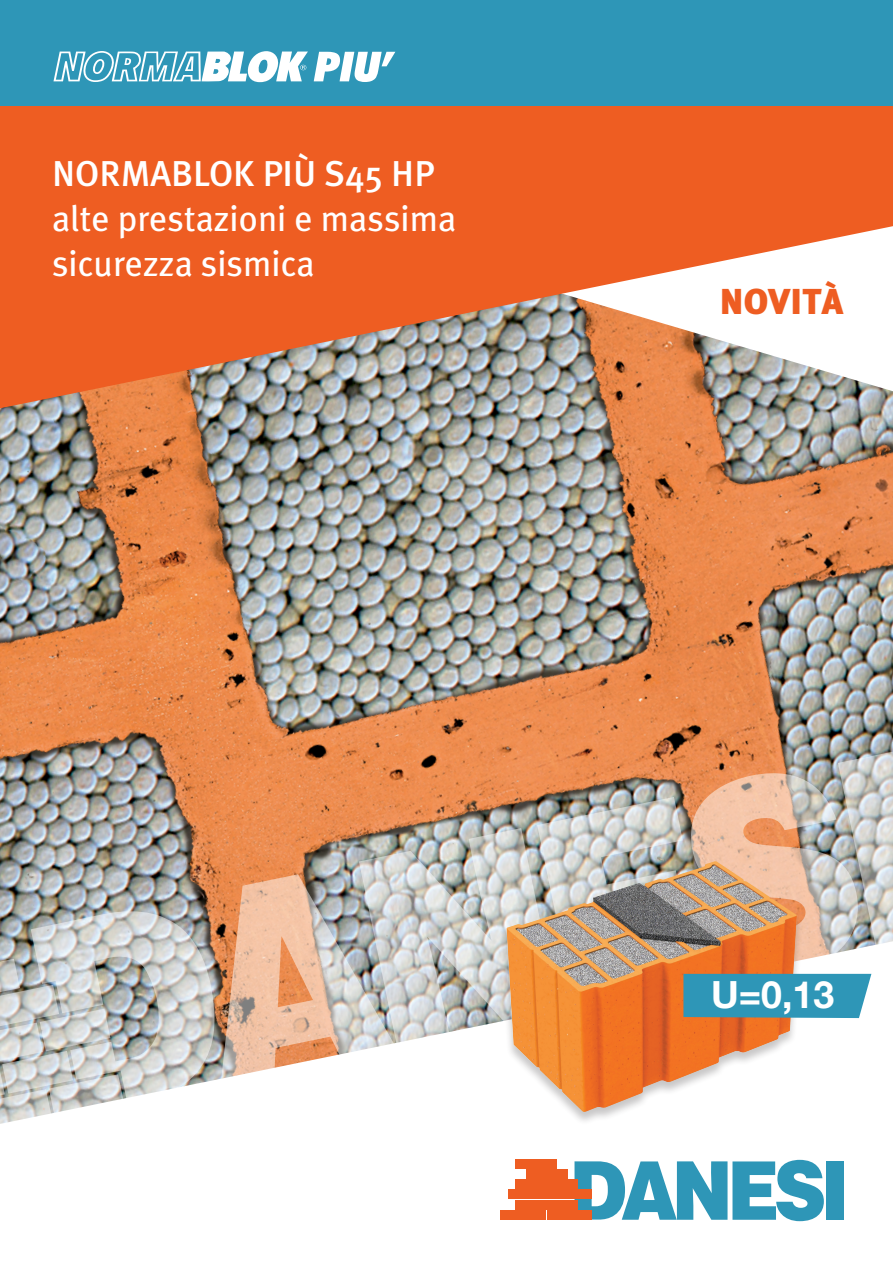
<style>
.page{position:relative;width:893px;height:1263px;background:#fff}
.page>*{position:absolute;margin:0;border:0;box-sizing:border-box;transform-origin:0 0}
.t1{font:700 37.5px "Helvetica Neue";color:#fff}
.t2{font:36px/45px "Meta Plus";color:#fff}
.t3{font:500 36px "Meta Plus";color:#fff}
.t4{font:900 36px "Meta Plus";color:#ee5d22}
</style>
<div class="page">
<img style="left:0;top:408px;width:893px;height:344px">
<svg style="left:574px;top:1160px;width:250px;height:61px"></svg>
<div style="left:826px;top:1161px;width:17px;height:59px;background:#2e96b7"></div>
<div style="left:515px;top:1159px;width:20px;height:9px;background:#ee5d22"></div>
<div style="left:536px;top:1159px;width:21px;height:9px;background:#ee5d22"></div>
<div style="left:526px;top:1169px;width:20px;height:9px;background:#ee5d22"></div>
<div style="left:547px;top:1169px;width:21px;height:9px;background:#ee5d22"></div>
<div style="left:515px;top:1179px;width:20px;height:9px;background:#ee5d22"></div>
<div style="left:536px;top:1179px;width:21px;height:9px;background:#ee5d22"></div>
<div style="left:558px;top:1179px;width:20px;height:9px;background:#ee5d22"></div>
<div style="left:508px;top:1190px;width:20px;height:9px;background:#ee5d22"></div>
<div style="left:529px;top:1190px;width:20px;height:9px;background:#ee5d22"></div>
<div style="left:550px;top:1190px;width:21px;height:9px;background:#ee5d22"></div>
<div style="left:571px;top:1190px;width:21px;height:9px;background:#ee5d22"></div>
<div style="left:515px;top:1200px;width:20px;height:9px;background:#ee5d22"></div>
<div style="left:536px;top:1200px;width:21px;height:9px;background:#ee5d22"></div>
<div style="left:558px;top:1200px;width:20px;height:9px;background:#ee5d22"></div>
<div style="left:501px;top:1210px;width:22px;height:9px;background:#ee5d22"></div>
<div style="left:524px;top:1210px;width:22px;height:9px;background:#ee5d22"></div>
<div style="left:547px;top:1210px;width:22px;height:9px;background:#ee5d22"></div>
<div style="left:570px;top:1210px;width:22px;height:9px;background:#ee5d22"></div>
<svg style="left:0;top:106px;width:893px;height:302px;fill:#ee5d22"></svg>
<div style="left:0;top:0;width:893px;height:106px;background:#2e96b7"></div>
<svg style="left:314px;top:52px;width:81px;height:30px"></svg>
<svg style="left:53px;top:51px;width:255px;height:31px"></svg>
<img style="left:0;top:752px;width:893px;height:372px">
<p class="t3" style="left:52px;top:152px;width:384px">NORMABLOK PIÙ S45 HP</p>
<p class="t2" style="left:52px;top:195px;width:406px">alte prestazioni e massima sicurezza sismica</p>
<p class="t4" style="left:719px;top:280px;width:125px">NOVITÀ</p>
<p class="t1" style="left:711px;top:965px;width:125px">U=0,13</p>
</div>
